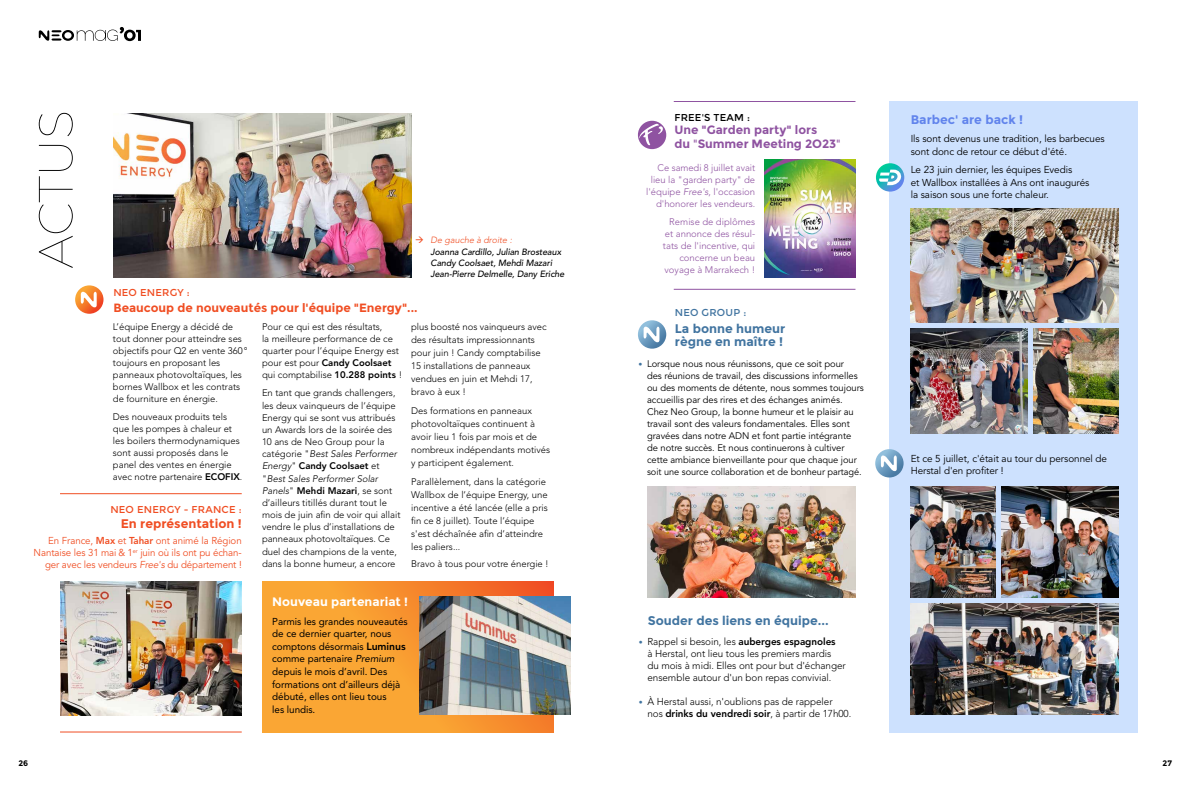
<style>
.page{position:relative;width:1191px;height:794px;background:#fff}
.page>*{position:absolute;margin:0;border:0;box-sizing:border-box;transform-origin:0 0}
.t1{font:700 12.5px/13px "Montserrat";color:#4174a0}
.t2{font:700 12.5px "Montserrat";color:#f04e23}
.t3{font:700 12.5px "Montserrat";color:#6184ec}
.t4{font:700 12.2px "Montserrat";color:#fff}
.t5{font:700 12px "Montserrat";color:#f04e23}
.t6{font:700 12px/14px "Montserrat";letter-spacing:-.005em;color:#8f53a1}
.t7{font:300 10px/12px "Avenir LT Std";letter-spacing:-.005em;color:#000}
.t8{font:10px/12.5px "Avenir LT Std";letter-spacing:-.005em;color:#000}
.t9{font:10px/12.5px "Avenir LT Std";letter-spacing:-.005em;color:#000}
.t10{font:10px/12px "Avenir LT Std";letter-spacing:-.01em;color:#f04e23;text-align:right}
.t11{font:10px "Montserrat";letter-spacing:.02em;color:#f04e23}
.t12{font:10px "Montserrat";letter-spacing:.02em;color:#000}
.t13{font:10px "Montserrat";letter-spacing:.02em;color:#4174a0}
.t14{font:300 9.5px/12.2px "Avenir LT Std";color:#000}
.t15{font:9.5px/12px "Avenir LT Std";letter-spacing:-.005em;color:#000}
.t16{font:300 9.5px/12px "Avenir LT Std";color:#8f53a1;text-align:right}
.t17{font:italic 500 9px/12px "Avenir LT Std";letter-spacing:-.005em;color:#000}
.t18{font:700 8px "Montserrat";color:#000}
.s1{color:#f04e23}
.s2{font-weight:300;color:#f04e23}
.s3{font-weight:800}
.s4{font-style:italic}
.s5{font-size:12px}
.s6{font-weight:800;font-size:10.5px}
.s7{font-weight:400}
.s8{font-weight:300;font-size:8px;color:#4174a0}
.s9{font-size:8px;color:#4174a0}
</style>
<div class="page">
<div style="left:889px;top:101px;width:249px;height:631px;background:#cde1fe"></div>
<svg style="left:39px;top:27px;width:102px;height:14px"></svg>
<svg style="left:39px;top:113px;width:34px;height:155px"></svg>
<img style="left:910px;top:208px;width:208px;height:114px">
<img style="left:765px;top:159px;width:90px;height:118px">
<img style="left:114px;top:113px;width:297px;height:164px">
<svg style="left:75px;top:285px;width:28px;height:29px"></svg>
<svg style="left:81px;top:292px;width:16px;height:15px"></svg>
<svg style="left:875px;top:449px;width:28px;height:28px"></svg>
<svg style="left:881px;top:455px;width:15px;height:16px"></svg>
<div style="left:638px;top:121px;width:28px;height:28px;background:#8f53a1;border-radius:50%"></div>
<svg style="left:639px;top:124px;width:24px;height:21px"></svg>
<svg style="left:263px;top:581px;width:290px;height:151px;background:#f89d32"></svg>
<img style="left:419px;top:597px;width:151px;height:117px">
<svg style="left:876px;top:163px;width:28px;height:29px"></svg>
<svg style="left:879px;top:170px;width:22px;height:15px"></svg>
<img style="left:910px;top:603px;width:208px;height:111px">
<img style="left:60px;top:581px;width:182px;height:134px">
<hr style="left:60px;top:493px;width:182px;height:1px;background:#f04e23">
<hr style="left:60px;top:731px;width:182px;height:1px;background:#f04e23">
<hr style="left:674px;top:289px;width:181px;height:1px;background:#8f53a1">
<hr style="left:674px;top:101px;width:181px;height:1px;background:#8f53a1">
<svg style="left:638px;top:320px;width:28px;height:29px"></svg>
<svg style="left:643px;top:327px;width:16px;height:15px"></svg>
<img style="left:647px;top:486px;width:208px;height:111px">
<img style="left:910px;top:328px;width:117px;height:106px">
<img style="left:1001px;top:486px;width:117px;height:111px">
<img style="left:1033px;top:328px;width:85px;height:106px">
<img style="left:910px;top:486px;width:85px;height:111px">
<p class="t11" style="left:113px;top:287px;width:78px">NEO ENERGY :</p>
<p class="t17" style="left:430px;top:234px;width:132px;text-indent:-15px"><span class="s1">→</span> <span class="s2">De gauche à droite :<br></span>Joanna Cardillo, Julian Brosteaux</p>
<p class="t17" style="left:430px;top:258px;width:135px;line-height:11px">Candy Coolsaet, Mehdi Mazari<br>Jean-Pierre Delmelle, Dany Eriche</p>
<p class="t5" style="left:113px;top:300px;width:306px">Beaucoup de nouveautés pour l'équipe "Energy"...</p>
<p class="t14" style="left:113px;top:320px;width:136px">L’équipe Energy a décidé de tout donner pour atteindre ses objectifs pour Q2 en vente 360° toujours en proposant les panneaux photovoltaïques, les bornes Wallbox et les contrats de fourniture en énergie.</p>
<p class="t14" style="left:113px;top:410px;width:131px">Des nouveaux produits tels que les pompes à chaleur et les boilers thermodynamiques sont aussi proposés dans le panel des ventes en énergie avec notre partenaire <span class="s3">ECOFIX</span>.</p>
<p class="t11" style="left:110px;top:504px;width:133px">NEO ENERGY - FRANCE :</p>
<h1 class="t2" style="left:121px;top:516px;width:122px">En représentation !</h1>
<p class="t10" style="left:34px;top:535px;width:210px">En France, <span class="s3">Max</span> et <span class="s3">Tahar</span> ont animé la Région<br>Nantaise les 31 mai &amp; 1<sup>er</sup> juin où ils ont pu échan&shy;ger avec les vendeurs <span class="s4">Free's</span> du département !</p>
<p class="t14" style="left:262px;top:320px;width:142px">Pour ce qui est des résultats,<br>la meilleure performance de ce quarter pour l’équipe Energy est pour est pour <span class="s3">Candy Coolsaet </span>qui comptabilise <span class="s3">10.288 points</span> !</p>
<p class="t14" style="left:262px;top:387px;width:140px">En tant que grands challengers, les deux vainqueurs de l’équipe<br>Energy qui se sont vus attribués un Awards lors de la soirée des<br>10 ans de Neo Group pour la catégorie "<span class="s4">Best Sales Performer<br>Energy</span>" <span class="s3">Candy Coolsaet</span> et "<span class="s4">Best Sales Performer Solar<br>Panels</span>" <span class="s3">Mehdi Mazari</span>, se sont d’ailleurs titillés durant tout le mois de juin afin de voir qui allait vendre le plus d’installations de panneaux photovoltaïques. Ce duel des champions de la vente, dans la bonne humeur, a encore</p>
<p class="t14" style="left:411px;top:320px;width:137px;line-height:13.1px">plus boosté nos vainqueurs avec des résultats impressionnants pour juin ! Candy comptabilise<br>15 installations de panneaux vendues en juin et Mehdi 17, bravo à eux !</p>
<p class="t14" style="left:411px;top:404px;width:141px;line-height:13.1px">Des formations en panneaux photovoltaïques continuent à avoir lieu 1 fois par mois et de nombreux indépendants motivés y participent également.</p>
<p class="t14" style="left:411px;top:475px;width:138px;line-height:13.1px">Parallèlement, dans la catégorie<br>Wallbox de l’équipe Energy, une incentive a été lancée (elle a pris fin ce 8 juillet). Toute l’équipe s'est déchaînée afin d’atteindre les paliers...</p>
<p class="t14" style="left:411px;top:557px;width:139px">Bravo à tous pour votre énergie !</p>
<p class="t4" style="left:272px;top:594px;width:137px">Nouveau partenariat <span class="s5">!</span></p>
<p class="t9" style="left:272px;top:615px;width:137px">Parmis les grandes nouveautés de ce dernier quarter, nous comptons désormais <span class="s6">Luminus </span>comme partenaire <span class="s4">Premium </span>depuis le mois d’avril. Des formations ont d’ailleurs déjà débuté, elles ont lieu tous<br>les lundis.</p>
<p class="t12" style="left:674px;top:111px;width:77px">FREE'S TEAM :</p>
<p class="t6" style="left:674px;top:123px;width:168px">Une "Garden party" lors<br>du <span class="s7">"</span>Summer Meeting 2O23<span class="s7">"</span></p>
<p class="t16" style="left:646px;top:162px;width:110px">Ce samedi 8 juillet avait lieu la "garden party" de l'équipe <span class="s4">Free's</span>, l'occasion d'honorer les vendeurs.</p>
<p class="t16" style="left:663px;top:215px;width:94px">Remise de diplômes et annonce des résul&shy;tats de l'incentive, qui concerne un beau voyage à Marrakech !</p>
<p class="t13" style="left:675px;top:307px;width:73px">NEO GROUP :</p>
<h1 class="t1" style="left:675px;top:322px;width:112px">La bonne humeur règne en maître !</h1>
<p class="t15" style="left:647px;top:358px;width:218px;text-indent:-8px"><span class="s8">•</span> Lorsque nous nous réunissons, que ce soit pour<br>des réunions de travail, des discussions informelles ou des moments de détente, nous sommes toujours accueillis par des rires et des échanges animés.<br>Chez Neo Group, la bonne humeur et le plaisir au travail sont des valeurs fondamentales. Elles sont gravées dans notre ADN et font partie intégrante de notre succès. Et nous continuerons à cultiver cette ambiance bienveillante pour que chaque jour soit une source collaboration et de bonheur partagé.</p>
<h1 class="t3" style="left:910px;top:112px;width:114px">Barbec' are back !</h1>
<p class="t8" style="left:910px;top:133px;width:196px">Ils sont devenus une tradition, les barbecues sont donc de retour ce début d'été.</p>
<p class="t8" style="left:910px;top:164px;width:180px">Le 23 juin dernier, les équipes Evedis<br>et Wallbox installées à Ans ont inaugurés la saison sous une forte chaleur.</p>
<p class="t8" style="left:910px;top:452px;width:198px">Et ce 5 juillet, c'était au tour du personnel de<br>Herstal d'en profiter !</p>
<h1 class="t1" style="left:648px;top:614px;width:182px">Souder des liens en équipe...</h1>
<p class="t7" style="left:647px;top:636px;width:200px;text-indent:-8px"><span class="s9">•</span> Rappel si besoin, les <span class="s3">auberges espagnoles<br></span>à Herstal, ont lieu tous les premiers mardis<br>du mois à midi. Elles ont pour but d'échanger ensemble autour d'un bon repas convivial.</p>
<p class="t7" style="left:647px;top:696px;width:205px;text-indent:-8px"><span class="s9">•</span> à Herstal aussi, n'oublions pas de rappeler<br>nos <span class="s3">drinks du vendredi soir</span>, à partir de 17h00.</p>
<p class="t18" style="left:18px;top:758px;width:11px">26</p>
<p class="t18" style="left:1162px;top:758px;width:11px">27</p>
</div>
